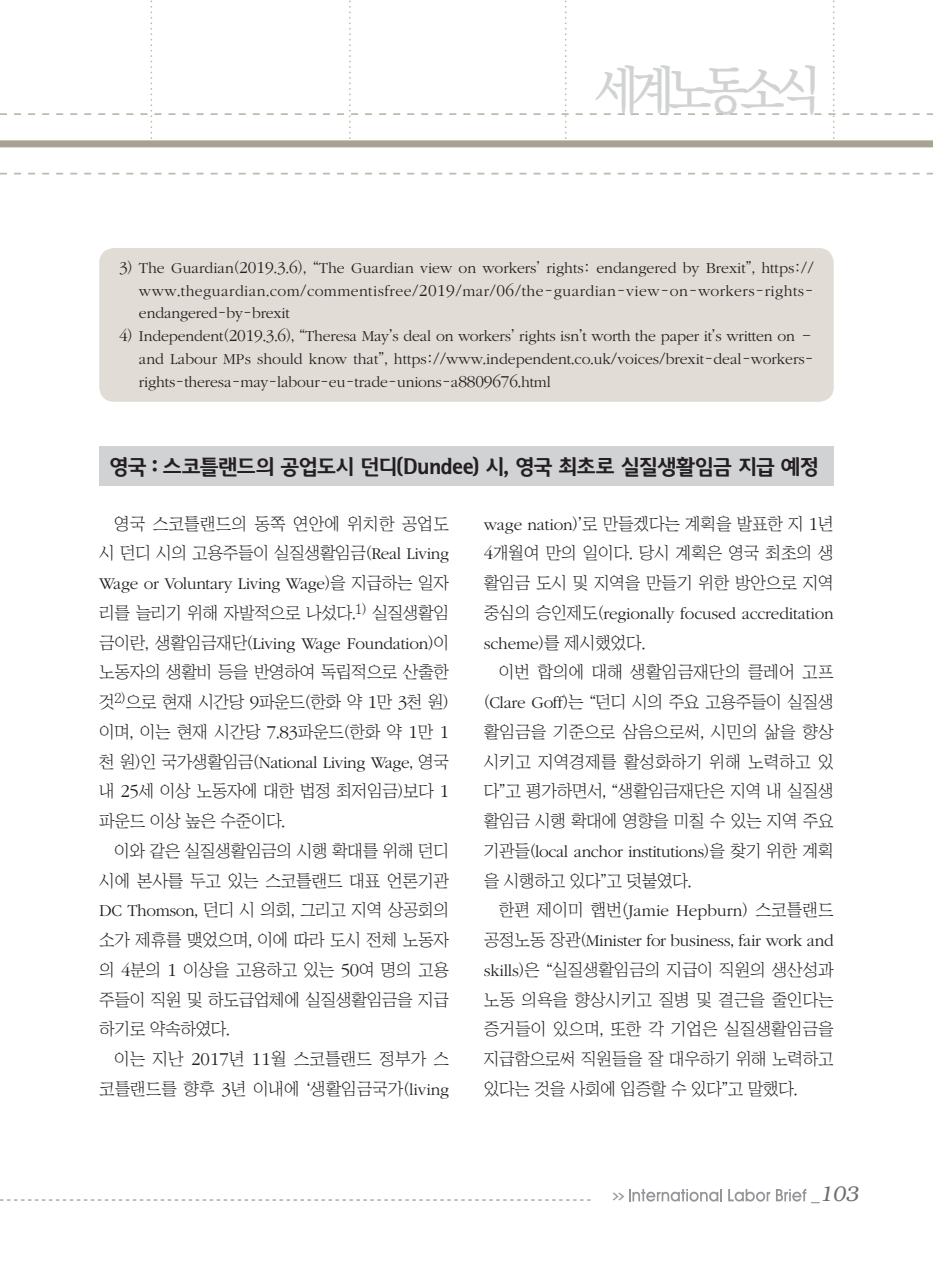
<style>
.page{position:relative;width:933px;height:1275px;background:#fff}
.page>*{position:absolute;margin:0;border:0;box-sizing:border-box;transform-origin:0 0}
.t1{font:500 52.5px "Ko Pub Batang";letter-spacing:-.175em;color:#d1d2d4;scale:.9 1}
.노사정__제목{font:700 21px "Auction Gothic";letter-spacing:-.055em;color:#231f20}
.t2{font:italic 300 21px "Bookman";color:#6c6d70}
.노사정__본문{font:17.15px/29.8px "Chosunilbo NM";letter-spacing:-.02em;color:#231f20;text-align:justify}
.각주{font:300 15.75px/22.8px "ITC Garamond Std";letter-spacing:-.01em;color:#231f20;text-align:justify}
.t3{font:700 7.88px "Ko Pub Dotum";color:#939598;scale:2 1}
.s1{font-size:17.32px}
.s2{font-family:"Chosunilbo NM";font-weight:400}
.s3{font-family:"ITC Garamond Std";font-weight:300}
.s4{font-family:"ITC Garamond Std";font-weight:300;font-size:18.9px}
.s5{font-family:"Helvetica";font-weight:400;font-style:normal;font-size:17.5px}
</style>
<div class="page">
<svg style="left:0;top:1199px;width:590px;height:1px"></svg>
<svg style="left:0;top:173px;width:933px;height:1px"></svg>
<svg style="left:0;top:0;width:933px;height:147px"></svg>
<svg style="left:629px;top:1189px;width:93px;height:13px"></svg>
<svg style="left:728px;top:1189px;width:42px;height:13px"></svg>
<svg style="left:776px;top:1189px;width:30px;height:12px"></svg>
<div style="left:99px;top:446px;width:734px;height:40px;background:#d1d2d4"></div>
<div style="left:99px;top:248px;width:734px;height:154px;background:#e1dcd5;border-radius:15px"></div>
<h1 class="t1" style="left:595px;top:64px;width:253px">세계노동소식</h1>
<p class="각주" style="left:139px;top:257px;width:676px;text-indent:-20px"><span class="s1">3</span><span class="s2">)</span> The Guardian<span class="s2">(</span><span class="s1">2019</span><span class="s2">.</span><span class="s1">3</span><span class="s2">.</span><span class="s1">6</span><span class="s2">), “</span>The Guardian view on workers<span class="s2">’</span> rights<span class="s2">:</span> endangered by Brexit<span class="s2">”,</span> https<span class="s2">:// </span>www<span class="s2">.</span>theguardian<span class="s2">.</span>com<span class="s2">/</span>commentisfree<span class="s2">/</span><span class="s1">2019</span><span class="s2">/</span>mar<span class="s2">/</span><span class="s1">06</span><span class="s2">/</span>the<span class="s2">-</span>guardian<span class="s2">-</span>view<span class="s2">-</span>on<span class="s2">-</span>workers<span class="s2">-</span>rights&shy;endangered<span class="s2">-</span>by<span class="s2">-</span>brexit</p>
<p class="각주" style="left:139px;top:325px;width:676px;text-indent:-20px"><span class="s1">4</span><span class="s2">)</span> Independent<span class="s2">(</span><span class="s1">2019</span><span class="s2">.</span><span class="s1">3</span><span class="s2">.</span><span class="s1">6</span><span class="s2">), “</span>Theresa May<span class="s2">’</span>s deal on workers<span class="s2">’</span> rights isn<span class="s2">’</span>t worth the paper it<span class="s2">’</span>s written on <span class="s2">– </span>and Labour MPs should know that<span class="s2">”,</span> https<span class="s2">://</span>www<span class="s2">.</span>independent<span class="s2">.</span>co<span class="s2">.</span>uk<span class="s2">/</span>voices<span class="s2">/</span>brexit<span class="s2">-</span>deal<span class="s2">-</span>workers&shy;rights<span class="s2">-</span>theresa<span class="s2">-</span>may<span class="s2">-</span>labour<span class="s2">-</span>eu<span class="s2">-</span>trade<span class="s2">-</span>unions<span class="s2">-</span>a<span class="s1">8809676</span><span class="s2">.</span>html</p>
<p class="노사정__제목" style="left:109px;top:456px;width:711px">영국 : 스코틀랜드의 공업도시 던디(Dundee) 시, 영국 최초로 실질생활임금 지급 예정</p>
<p class="노사정__본문" style="left:99px;top:508px;width:351px;text-indent:15px">영국 스코틀랜드의 동쪽 연안에 위치한 공업도 시 던디 시의 고용주들이 실질생활임금(<span class="s3">Real Living Wage or Voluntary Living Wage</span>)을 지급하는 일자 리를 늘리기 위해 자발적으로 나섰다.<sup>1)</sup> 실질생활임 금이란, 생활임금재단(<span class="s3">Living Wage Foundation</span>)이 노동자의 생활비 등을 반영하여 독립적으로 산출한 것<sup>2)</sup>으로 현재 시간당 <span class="s4">9</span>파운드(한화 약 <span class="s4">1</span>만 <span class="s4">3</span>천 원) 이며, 이는 현재 시간당 <span class="s4">7</span>.<span class="s4">83</span>파운드(한화 약 <span class="s4">1</span>만 <span class="s4">1 </span>천 원)인 국가생활임금(<span class="s3">National Living Wage</span>, 영국 내 <span class="s4">25</span>세 이상 노동자에 대한 법정 최저임금)보다 <span class="s4">1 </span>파운드 이상 높은 수준이다.</p>
<p class="노사정__본문" style="left:99px;top:836px;width:351px;text-indent:15px">이와 같은 실질생활임금의 시행 확대를 위해 던디 시에 본사를 두고 있는 스코틀랜드 대표 언론기관 <span class="s3">DC Thomson</span>, 던디 시 의회, 그리고 지역 상공회의 소가 제휴를 맺었으며, 이에 따라 도시 전체 노동자 의 <span class="s4">4</span>분의 <span class="s4">1</span> 이상을 고용하고 있는 <span class="s4">50</span>여 명의 고용 주들이 직원 및 하도급업체에 실질생활임금을 지급 하기로 약속하였다.</p>
<p class="노사정__본문" style="left:99px;top:1044px;width:351px;text-align:right">이는 지난 <span class="s4">2017</span>년 <span class="s4">11</span>월 스코틀랜드 정부가 스 코틀랜드를 향후 <span class="s4">3</span>년 이내에 ‘생활임금국가(<span class="s3">living</span></p>
<p class="노사정__본문" style="left:484px;top:508px;width:351px"><span class="s3">wage nation</span>)’로 만들겠다는 계획을 발표한 지 <span class="s4">1</span>년 <span class="s4">4</span>개월여 만의 일이다. 당시 계획은 영국 최초의 생 활임금 도시 및 지역을 만들기 위한 방안으로 지역 중심의 승인제도(<span class="s3">regionally focused accreditation scheme</span>)를 제시했었다.</p>
<p class="노사정__본문" style="left:484px;top:657px;width:351px;text-indent:15px">이번 합의에 대해 생활임금재단의 클레어 고프 (<span class="s3">Clare Goff</span>)는 “던디 시의 주요 고용주들이 실질생 활임금을 기준으로 삼음으로써, 시민의 삶을 향상 시키고 지역경제를 활성화하기 위해 노력하고 있 다”고 평가하면서, “생활임금재단은 지역 내 실질생 활임금 시행 확대에 영향을 미칠 수 있는 지역 주요 기관들(<span class="s3">local anchor institutions</span>)을 찾기 위한 계획 을 시행하고 있다”고 덧붙였다.</p>
<p class="노사정__본문" style="left:484px;top:895px;width:351px;text-indent:15px">한편 제이미 햅번(<span class="s3">Jamie Hepburn</span>) 스코틀랜드 공정노동 장관(<span class="s3">Minister for business</span>, <span class="s3">fair work and skills</span>)은 “실질생활임금의 지급이 직원의 생산성과 노동 의욕을 향상시키고 질병 및 결근을 줄인다는 증거들이 있으며, 또한 각 기업은 실질생활임금을 지급함으로써 직원들을 잘 대우하기 위해 노력하고 있다는 것을 사회에 입증할 수 있다”고 말했다.</p>
<p class="t3" style="left:612px;top:1192px;width:8px">&gt;&gt;</p>
<p class="t2" style="left:811px;top:1182px;width:49px"><span class="s5">_</span>103</p>
</div>
